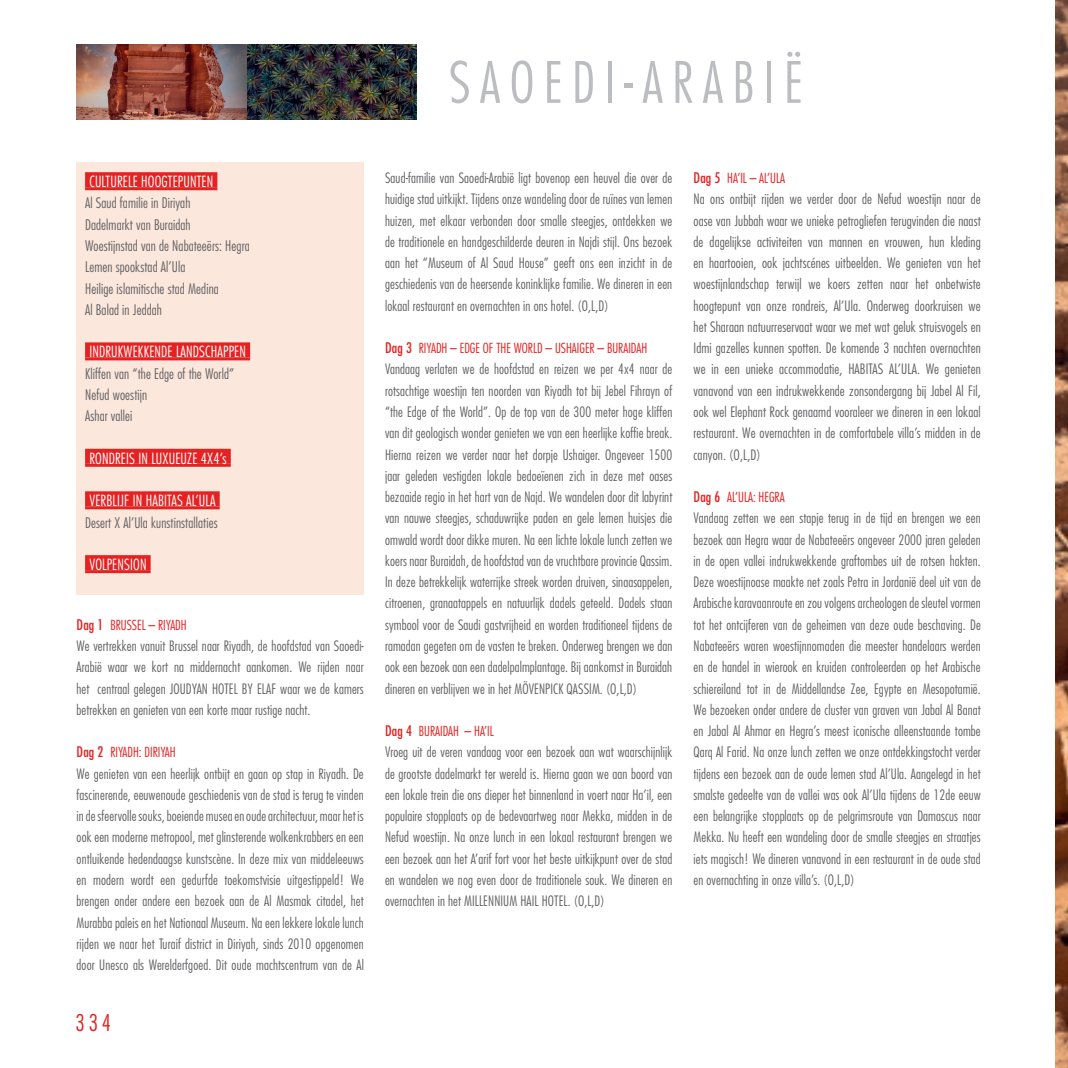
<style>
.page{position:relative;width:1068px;height:1068px;background:#fff}
.page>*{position:absolute;margin:0;border:0;box-sizing:border-box;transform-origin:0 0}
.t1{font:300 condensed 55.5px "Futura Std";letter-spacing:.17em;color:#bcbdc0}
.t2{font:300 condensed 22.5px "Futura Std";color:#e52222}
.t3{font:300 condensed 15px "Futura Std";letter-spacing:.01em;color:#fff}
.t4{font:300 condensed 14.25px/21.3px "Futura Std";letter-spacing:.01em;color:#636366}
.t5{font:300 condensed 13.95px/21.3px "Futura Std";letter-spacing:.01em;color:#636366;text-align:justify}
.t6{font:300 condensed 13.5px "Futura Std";color:#e52222}
.s1{font-weight:400;font-size:14.25px}
</style>
<div class="page">
<img style="left:247px;top:45px;width:170px;height:74px">
<img style="left:77px;top:45px;width:170px;height:74px">
<div style="left:77px;top:162px;width:287px;height:432px;background:#fce7dc"></div>
<div style="left:85px;top:172px;width:132px;height:15px;background:#e52222"></div>
<hr style="left:85px;top:187px;width:132px;height:3px;background:#e52222">
<div style="left:85px;top:342px;width:165px;height:15px;background:#e52222"></div>
<hr style="left:85px;top:357px;width:165px;height:3px;background:#e52222">
<div style="left:85px;top:448px;width:146px;height:15px;background:#e52222"></div>
<hr style="left:85px;top:463px;width:146px;height:3px;background:#e52222">
<div style="left:85px;top:491px;width:135px;height:15px;background:#e52222"></div>
<hr style="left:85px;top:506px;width:135px;height:3px;background:#e52222">
<div style="left:85px;top:555px;width:66px;height:15px;background:#e52222"></div>
<hr style="left:85px;top:570px;width:66px;height:3px;background:#e52222">
<img style="left:1055px;top:0;width:12px;height:1067px">
<h1 class="t1" style="left:449px;top:49px;width:355px">saoedi-arabië</h1>
<p class="t3" style="left:89px;top:173px;width:125px">CULTURELE HOOGTEPUNTEN</p>
<p class="t4" style="left:85px;top:192px;width:166px">Al Saud familie in Diriyah<br>Dadelmarkt van Buraidah<br>Woestijnstad van de Nabateeërs: Hegra<br>Lemen spookstad Al’Ula<br>Heilige islamitische stad Medina<br>Al Balad in Jeddah</p>
<p class="t3" style="left:89px;top:343px;width:158px">INDRUKWEKKENDE LANDSCHAPPEN</p>
<p class="t4" style="left:85px;top:362px;width:151px">Kliffen van “the Edge of the World”<br>Nefud woestijn<br>Ashar vallei</p>
<p class="t3" style="left:89px;top:449px;width:26px">RONDREIS</p>
<p class="t3" style="left:138px;top:449px;width:90px">IN LUXUEUZE 4X4’s</p>
<p class="t3" style="left:89px;top:492px;width:128px">VERBLIJF IN HABITAS AL’ULA</p>
<p class="t4" style="left:85px;top:511px;width:134px">Desert X Al’Ula kunstinstallaties</p>
<p class="t3" style="left:89px;top:555px;width:59px">VOLPENSION</p>
<p class="t6" style="left:77px;top:616px;width:112px"><span class="s1">Dag 1</span> BRUSSEL – RIYADH</p>
<p class="t5" style="left:77px;top:635px;width:289px">We vertrekken vanuit Brussel naar Riyadh, de hoofdstad van Saoedi-Arabië waar we kort na middernacht aankomen. We rijden naar het centraal gelegen JOUDYAN HOTEL BY ELAF waar we de kamers betrekken en genieten van een korte maar rustige nacht.</p>
<p class="t6" style="left:77px;top:744px;width:101px"><span class="s1">Dag 2</span> RIYADH: DIRIYAH</p>
<p class="t5" style="left:77px;top:762px;width:289px">We genieten van een heerlijk ontbijt en gaan op stap in Riyadh. De fascinerende, eeuwenoude geschiedenis van de stad is terug te vinden in de sfeervolle souks, boeiende musea en oude architectuur, maar het is ook een moderne metropool, met glinsterende wolkenkrabbers en een ontluikende hedendaagse kunstscène. In deze mix van middeleeuws en modern wordt een gedurfde toekomstvisie uitgestippeld! We brengen onder andere een bezoek aan de Al Masmak citadel, het Murabba paleis en het Nationaal Museum. Na een lekkere lokale lunch rijden we naar het Turaif district in Diriyah, sinds 2010 opgenomen door Unesco als Werelderfgoed. Dit oude machtscentrum van de Al</p>
<h2 class="t2" style="left:75px;top:1009px;width:37px">334</h2>
<p class="t5" style="left:385px;top:167px;width:289px">Saud-familie van Saoedi-Arabië ligt bovenop een heuvel die over de huidige stad uitkijkt. Tijdens onze wandeling door de ruïnes van lemen huizen, met elkaar verbonden door smalle steegjes, ontdekken we de traditionele en handgeschilderde deuren in Najdi stijl. Ons bezoek aan het “Museum of Al Saud House” geeft ons een inzicht in de geschiedenis van de heersende koninklijke familie. We dineren in een lokaal restaurant en overnachten in ons hotel. (O,L,D)</p>
<p class="t6" style="left:385px;top:340px;width:239px"><span class="s1">Dag 3</span> RIYADH – EDGE OF THE WORLD – USHAIGER – BURAIDA</p>
<p class="t6" style="left:641px;top:340px;width:7px">H</p>
<p class="t5" style="left:385px;top:358px;width:289px">Vandaag verlaten we de hoofdstad en reizen we per 4x4 naar de rotsachtige woestijn ten noorden van Riyadh tot bij Jebel Fihrayn of “the Edge of the World”. Op de top van de 300 meter hoge kliffen van dit geologisch wonder genieten we van een heerlijke koffie break.<br>Hierna reizen we verder naar het dorpje Ushaiger. Ongeveer 1500 jaar geleden vestigden lokale bedoeïenen zich in deze met oases bezaaide regio in het hart van de Najd. We wandelen door dit labyrint van nauwe steegjes, schaduwrijke paden en gele lemen huisjes die omwald wordt door dikke muren. Na een lichte lokale lunch zetten we koers naar Buraidah, de hoofdstad van de vruchtbare provincie Qassim.<br>In deze betrekkelijk waterrijke streek worden druiven, sinaasappelen, citroenen, granaatappels en natuurlijk dadels geteeld. Dadels staan symbool voor de Saudi gastvrijheid en worden traditioneel tijdens de ramadan gegeten om de vasten te breken. Onderweg brengen we dan ook een bezoek aan een dadelpalmplantage. Bij aankomst in Buraidah dineren en verblijven we in het MÖVENPICK QASSIM. (O,L,D)</p>
<p class="t6" style="left:385px;top:723px;width:51px"><span class="s1">Dag 4</span> BURAIDA</p>
<p class="t6" style="left:453px;top:723px;width:42px">H – HA’IL</p>
<p class="t5" style="left:385px;top:741px;width:289px">Vroeg uit de veren vandaag voor een bezoek aan wat waarschijnlijk de grootste dadelmarkt ter wereld is. Hierna gaan we aan boord van een lokale trein die ons dieper het binnenland in voert naar Ha’il, een populaire stopplaats op de bedevaartweg naar Mekka, midden in de Nefud woestijn. Na onze lunch in een lokaal restaurant brengen we een bezoek aan het A’arif fort voor het beste uitkijkpunt over de stad en wandelen we nog even door de traditionele souk. We dineren en overnachten in het MILLENNIUM HAI L HOTEL. (O,L,D)</p>
<p class="t6" style="left:693px;top:170px;width:93px"><span class="s1">Dag 5</span> HA’IL – AL’ULA</p>
<p class="t5" style="left:693px;top:188px;width:289px">Na ons ontbijt rijden we verder door de Nefud woestijn naar de oase van Jubbah waar we unieke petrogliefen terugvinden die naast de dagelijkse activiteiten van mannen en vrouwen, hun kleding en haartooien, ook jachtscénes uitbeelden. We genieten van het woestijnlandschap terwijl we koers zetten naar het onbetwiste hoogtepunt van onze rondreis, Al’Ula. Onderweg doorkruisen we het Sharaan natuurreservaat waar we met wat geluk struisvogels en Idmi gazelles kunnen spotten. De komende 3 nachten overnachten we in een unieke accommodatie, HABITAS AL’ULA. We genieten vanavond van een indrukwekkende zonsondergang bij Jabel Al Fil, ook wel Elephant Rock genaamd vooraleer we dineren in een lokaal restaurant. We overnachten in de comfortabele villa’s midden in de canyon. (O,L,D)</p>
<p class="t6" style="left:693px;top:489px;width:87px"><span class="s1">Dag 6</span> AL’ULA: HEGRA</p>
<p class="t5" style="left:693px;top:507px;width:289px">Vandaag zetten we een stapje terug in de tijd en brengen we een bezoek aan Hegra waar de Nabateeërs ongeveer 2000 jaren geleden in de open vallei indrukwekkende graftombes uit de rotsen hakten.<br>Deze woestijnoase maakte net zoals Petra in Jordanië deel uit van de Arabische karavaanroute en zou volgens archeologen de sleutel vormen tot het ontcijferen van de geheimen van deze oude beschaving. De Nabateeërs waren woestijnnomaden die meester handelaars werden en de handel in wierook en kruiden controleerden op het Arabische schiereiland tot in de Middellandse Zee, Egypte en Mesopotamië.<br>We bezoeken onder andere de cluster van graven van Jabal Al Banat en Jabal Al Ahmar en Hegra’s meest iconische alleenstaande tombe Qarq Al Farid. Na onze lunch zetten we onze ontdekkingstocht verder tijdens een bezoek aan de oude lemen stad Al’Ula. Aangelegd in het smalste gedeelte van de vallei was ook Al’Ula tijdens de 12de eeuw een belangrijke stopplaats op de pelgrimsroute van Damascus naar Mekka. Nu heeft een wandeling door de smalle steegjes en straatjes iets magisch! We dineren vanavond in een restaurant in de oude stad en overnachting in onze villa’s. (O,L,D)</p>
</div>
